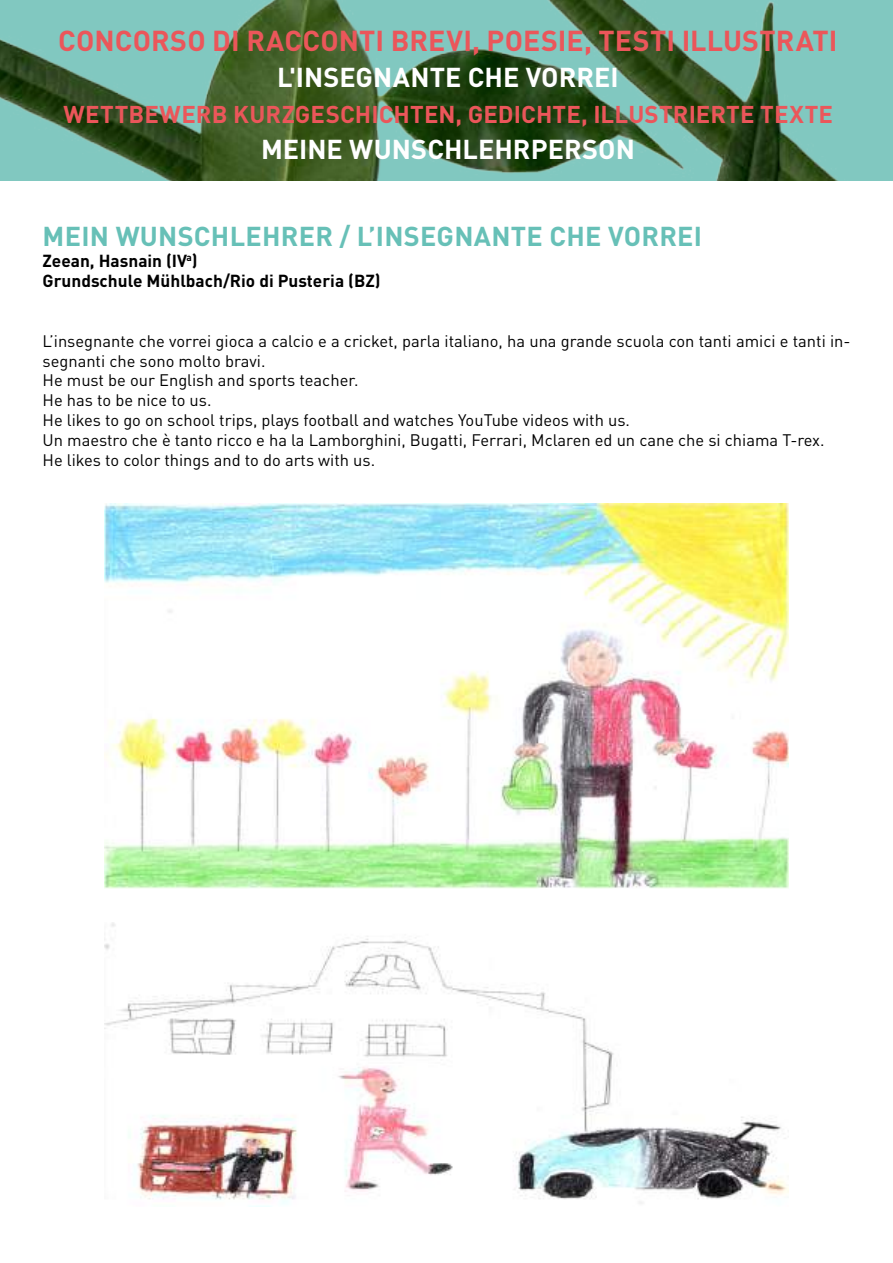
<style>
.page{position:relative;width:893px;height:1263px;background:#fff}
.page>*{position:absolute;margin:0;border:0;box-sizing:border-box;transform-origin:0 0}
.t1{font:700 28.5px "DINOT";letter-spacing:.005em;color:#eb565a}
.t2{font:700 27px "DINOT";color:#fff}
.t3{font:700 27px "DINOT";letter-spacing:.01em;color:#67c0b7}
.t4{font:700 24px "DINOT";letter-spacing:.005em;color:#eb565a}
.t5{font:700 17.25px/20.7px "DINOT";color:#000}
.t6{font:16.5px/19.8px "DINOT";color:#000}
</style>
<div class="page">
<img style="left:0;top:0;width:893px;height:181px">
<img style="left:105px;top:503px;width:683px;height:386px">
<img style="left:105px;top:923px;width:683px;height:281px">
<h1 class="t1" style="left:58px;top:22px;width:781px">CONCORSO DI RACCONTI BREVI, POESIE, TESTI ILLUSTRATI</h1>
<h2 class="t2" style="left:277px;top:60px;width:343px">L'INSEGNANTE CHE VORREI</h2>
<h3 class="t4" style="left:64px;top:99px;width:771px">WETTBEWERB KURZGESCHICHTEN, GEDICHTE, ILLUSTRIERTE TEXTE</h3>
<h2 class="t2" style="left:261px;top:132px;width:375px">MEINE WUNSCHLEHRPERSON</h2>
<h2 class="t3" style="left:43px;top:219px;width:661px">MEIN WUNSCHLEHRER / L’INSEGNANTE CHE VORREI</h2>
<p class="t5" style="left:43px;top:250px;width:340px">Zeean, Hasnain (IV<sup>a</sup>)<br>Grundschule Mühlbach/Rio di Pusteria (BZ)</p>
<p class="t6" style="left:43px;top:331px;width:809px">L’insegnante che vorrei gioca a calcio e a cricket, parla italiano, ha una grande scuola con tanti amici e tanti in&shy;segnanti che sono molto bravi.<br>He must be our English and sports teacher.<br>He has to be nice to us.<br>He likes to go on school trips, plays football and watches YouTube videos with us.<br>Un maestro che è tanto ricco e ha la Lamborghini, Bugatti, Ferrari, Mclaren ed un cane che si chiama T-rex.<br>He likes to color things and to do arts with us.</p>
</div>
